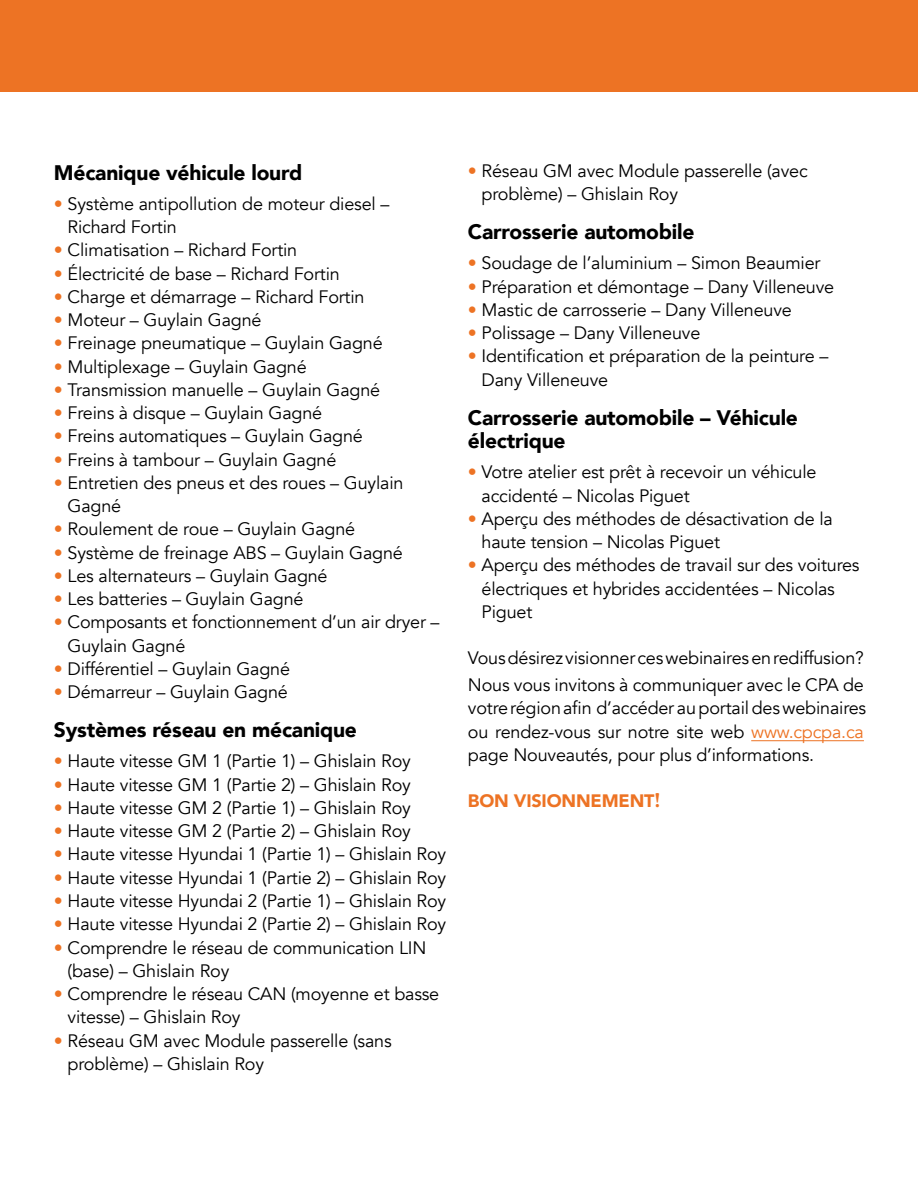
<style>
.page{position:relative;width:918px;height:1188px;background:#fff}
.page>*{position:absolute;margin:0;border:0;box-sizing:border-box;transform-origin:0 0}
.t1{font:900 21px/23.2px "Avenir";letter-spacing:-.01em;color:#000}
.t2{font:18px/23.2px "Avenir";letter-spacing:-.01em;color:#000}
.t3{font:900 18px "Avenir";letter-spacing:-.01em;color:#ed7324}
.s1{color:#ed7324}
.s2{font-family:"Minion Pro";font-weight:700;font-size:21px}
</style>
<div class="page">
<hr style="left:751px;top:740px;width:113px;height:1px;background:#ed7324">
<div style="left:0;top:0;width:918px;height:92px;background:#ed7324"></div>
<p class="t1" style="left:54px;top:160px;width:250px">Mécanique véhicule lourd</p>
<p class="t2" style="left:68px;top:192px;width:323px;text-indent:-14px"><span class="s1">•</span> Système antipollution de moteur diesel –<br>Richard Fortin</p>
<p class="t2" style="left:54px;top:239px;width:245px"><span class="s1">•</span> Climatisation – Richard Fortin</p>
<p class="t2" style="left:54px;top:262px;width:287px"><span class="s1">•</span> Électricité de base – Richard Fortin</p>
<p class="t2" style="left:54px;top:285px;width:312px"><span class="s1">•</span> Charge et démarrage – Richard Fortin</p>
<p class="t2" style="left:54px;top:309px;width:209px"><span class="s1">•</span> Moteur – Guylain Gagné</p>
<p class="t2" style="left:54px;top:332px;width:330px"><span class="s1">•</span> Freinage pneumatique – Guylain Gagné</p>
<p class="t2" style="left:54px;top:355px;width:254px"><span class="s1">•</span> Multiplexage – Guylain Gagné</p>
<p class="t2" style="left:54px;top:378px;width:328px"><span class="s1">•</span> Transmission manuelle – Guylain Gagné</p>
<p class="t2" style="left:54px;top:402px;width:270px"><span class="s1">•</span> Freins à disque – Guylain Gagné</p>
<p class="t2" style="left:54px;top:425px;width:310px"><span class="s1">•</span> Freins automatiques – Guylain Gagné</p>
<p class="t2" style="left:54px;top:448px;width:284px"><span class="s1">•</span> Freins à tambour – Guylain Gagné</p>
<p class="t2" style="left:68px;top:471px;width:337px;text-indent:-14px"><span class="s1">•</span> Entretien des pneus et des roues – Guylain<br>Gagné</p>
<p class="t2" style="left:54px;top:518px;width:303px"><span class="s1">•</span> Roulement de roue – Guylain Gagné</p>
<p class="t2" style="left:54px;top:541px;width:350px"><span class="s1">•</span> Système de freinage ABS – Guylain Gagné</p>
<p class="t2" style="left:54px;top:564px;width:275px"><span class="s1">•</span> Les alternateurs – Guylain Gagné</p>
<p class="t2" style="left:54px;top:588px;width:251px"><span class="s1">•</span> Les batteries – Guylain Gagné</p>
<p class="t2" style="left:68px;top:611px;width:374px;text-indent:-14px"><span class="s1">•</span> Composants et fonctionnement d’un air dryer –<br>Guylain Gagné</p>
<p class="t2" style="left:54px;top:657px;width:238px"><span class="s1">•</span> Différentiel – Guylain Gagné</p>
<p class="t2" style="left:54px;top:681px;width:236px"><span class="s1">•</span> Démarreur – Guylain Gagné</p>
<p class="t1" style="left:54px;top:718px;width:305px">Systèmes réseau en mécanique</p>
<p class="t2" style="left:54px;top:750px;width:358px"><span class="s1">•</span> Haute vitesse GM 1 (Partie 1) – Ghislain Roy</p>
<p class="t2" style="left:54px;top:773px;width:358px"><span class="s1">•</span> Haute vitesse GM 1 (Partie 2) – Ghislain Roy</p>
<p class="t2" style="left:54px;top:796px;width:358px"><span class="s1">•</span> Haute vitesse GM 2 (Partie 1) – Ghislain Roy</p>
<p class="t2" style="left:54px;top:820px;width:358px"><span class="s1">•</span> Haute vitesse GM 2 (Partie 2) – Ghislain Roy</p>
<p class="t2" style="left:54px;top:843px;width:394px"><span class="s1">•</span> Haute vitesse Hyundai 1 (Partie 1) – Ghislain Roy</p>
<p class="t2" style="left:54px;top:866px;width:394px"><span class="s1">•</span> Haute vitesse Hyundai 1 (Partie 2) – Ghislain Roy</p>
<p class="t2" style="left:54px;top:890px;width:394px"><span class="s1">•</span> Haute vitesse Hyundai 2 (Partie 1) – Ghislain Roy</p>
<p class="t2" style="left:54px;top:913px;width:394px"><span class="s1">•</span> Haute vitesse Hyundai 2 (Partie 2) – Ghislain Roy</p>
<p class="t2" style="left:68px;top:936px;width:360px;text-indent:-14px"><span class="s1">•</span> Comprendre le réseau de communication LIN (base) – Ghislain Roy</p>
<p class="t2" style="left:68px;top:983px;width:373px;text-indent:-14px"><span class="s1">•</span> Comprendre le réseau CAN (moyenne et basse vitesse) – Ghislain Roy</p>
<p class="t2" style="left:68px;top:1029px;width:326px;text-indent:-14px"><span class="s1">•</span> Réseau GM avec Module passerelle (sans problème) – Ghislain Roy</p>
<p class="t2" style="left:482px;top:159px;width:328px;text-indent:-14px"><span class="s1">•</span> Réseau GM avec Module passerelle (avec problème) – Ghislain Roy</p>
<p class="t1" style="left:468px;top:220px;width:228px">Carrosserie automobile</p>
<p class="t2" style="left:468px;top:252px;width:354px"><span class="s1">•</span> Soudage de l’aluminium – Simon Beaumier</p>
<p class="t2" style="left:468px;top:275px;width:368px"><span class="s1">•</span> Préparation et démontage – Dany Villeneuve</p>
<p class="t2" style="left:468px;top:298px;width:325px"><span class="s1">•</span> Mastic de carrosserie – Dany Villeneuve</p>
<p class="t2" style="left:468px;top:322px;width:234px"><span class="s1">•</span> Polissage – Dany Villeneuve</p>
<p class="t2" style="left:482px;top:345px;width:348px;text-indent:-14px"><span class="s1">•</span> Identification et préparation de la peinture –<br>Dany Villeneuve</p>
<p class="t1" style="left:468px;top:406px;width:332px">Carrosserie automobile – Véhicule électrique</p>
<p class="t2" style="left:482px;top:461px;width:337px;text-indent:-14px"><span class="s1">•</span> Votre atelier est prêt à recevoir un véhicule accidenté – Nicolas Piguet</p>
<p class="t2" style="left:482px;top:507px;width:353px;text-indent:-14px"><span class="s1">•</span> Aperçu des méthodes de désactivation de la haute tension – Nicolas Piguet</p>
<p class="t2" style="left:482px;top:554px;width:380px;text-indent:-14px"><span class="s1">•</span> Aperçu des méthodes de travail sur des voitures électriques et hybrides accidentées – Nicolas<br>Piguet</p>
<p class="t2" style="left:468px;top:645px;width:398px;line-height:26.7px">Vous désirez visionner ces webinaires en rediffusion?<br>Nous vous invitons à communiquer avec le CPA de</p>
<p class="t2" style="left:468px;top:697px;width:400px">votrerégionafin d’accéder auportaildeswebinaires ou rendez-vous sur notre site web <span class="s1">www.cpcpa.ca </span>page Nouveautés, pour plus d’informations.</p>
<p class="t3" style="left:468px;top:785px;width:194px">BON VISIONNEMENT<span class="s2">!</span></p>
</div>
